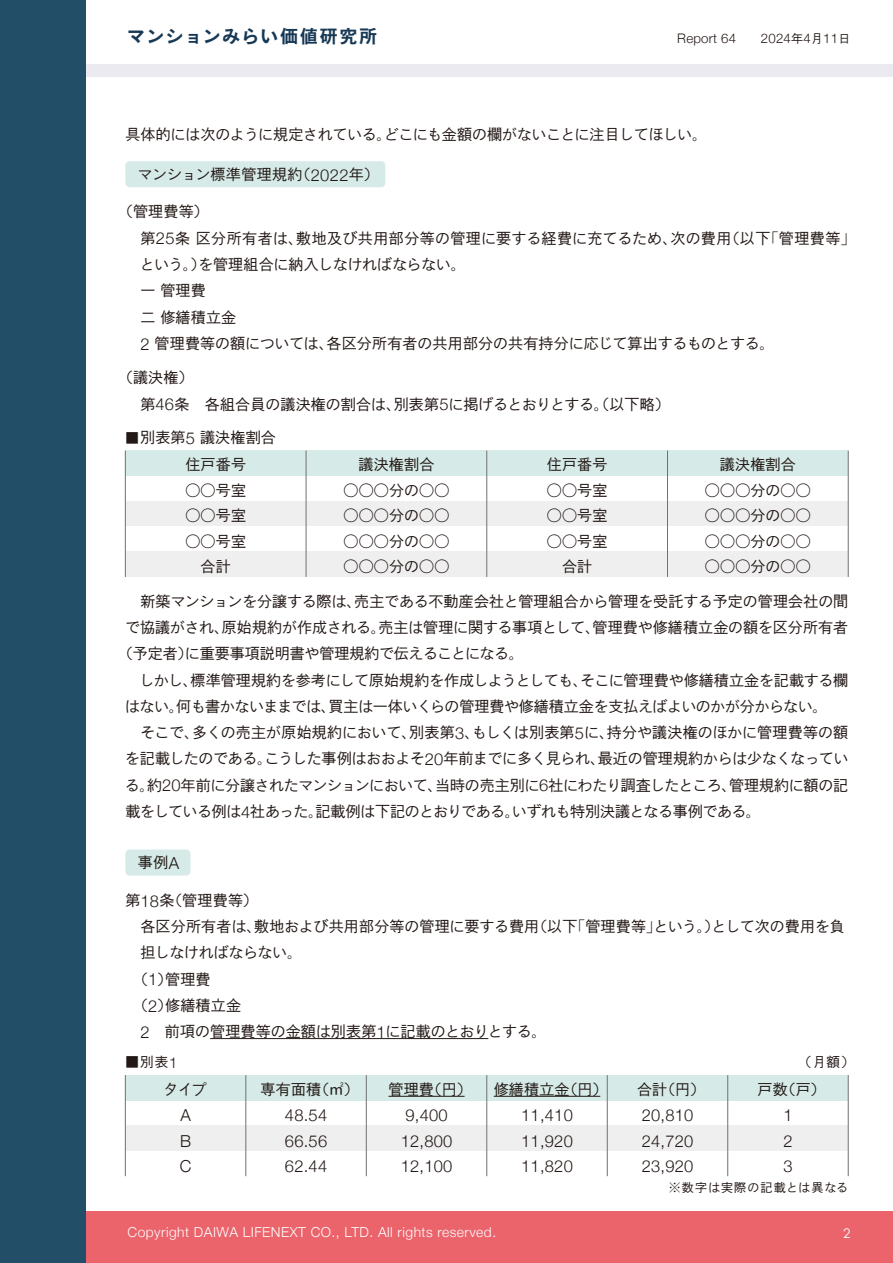
<style>
.page{position:relative;width:893px;height:1263px;background:#fff}
.page>*{position:absolute;margin:0;border:0;box-sizing:border-box;transform-origin:0 0}
.t1{font:18px "Iwa O Go Std Eb";letter-spacing:.07em;color:#183956}
.t2{font:300 16.5px/25.5px "Helvetica Neue";letter-spacing:.015em;color:#221815;text-align:justify}
.t3{font:500 15px/25.5px "Iwa O Go Std";letter-spacing:-.005em;color:#221815;text-align:center}
.t4{font:500 15px/26.2px "Iwa O Go Std";letter-spacing:.015em;color:#221815}
.t5{font:500 15px "Iwa O Go Std";letter-spacing:-.025em;color:#221815}
.t6{font:300 13.8px "Helvetica Neue";letter-spacing:.035em;color:#fff}
.t7{font:500 13.5px "Iwa O Go Std";color:#221815}
.t8{font:300 13.2px "Helvetica Neue";letter-spacing:.02em;color:#221815}
.t9{font:13.2px "Century Gothic";color:#fff}
.t10{font:500 12px "Iwa O Go Std";letter-spacing:.085em;color:#221815}
.s1{font-family:"Iwa O Go Std";font-weight:500;font-size:12px}
.s2{font-family:"Helvetica Neue";font-weight:300;font-size:16.5px}
.s3{font-size:13.5px}
.s4{font-family:"Helvetica Neue";font-weight:300;font-size:14.85px}
</style>
<div class="page">
<div style="left:0;top:1212px;width:893px;height:51px;background:#eb636b"></div>
<div style="left:0;top:64px;width:893px;height:13px;background:#ebeaf1"></div>
<div style="left:0;top:0;width:85px;height:1263px;background:#224e67"></div>
<hr style="left:892px;top:0;width:1px;height:1263px;background:#224e67">
<div style="left:125px;top:161px;width:260px;height:26px;background:#d6ebe8;border-radius:4px"></div>
<hr style="left:210px;top:1038px;width:278px;height:1px;background:#221815">
<div style="left:125px;top:849px;width:66px;height:26px;background:#d6ebe8;border-radius:4px"></div>
<div style="left:125px;top:501px;width:723px;height:25px;background:#efefef"></div>
<div style="left:125px;top:552px;width:723px;height:25px;background:#efefef"></div>
<div style="left:125px;top:451px;width:723px;height:25px;background:#d6ebe8"></div>
<hr style="left:125px;top:451px;width:1px;height:126px;background:#727171">
<hr style="left:306px;top:451px;width:1px;height:126px;background:#727171">
<hr style="left:486px;top:451px;width:1px;height:126px;background:#727171">
<hr style="left:667px;top:451px;width:1px;height:126px;background:#727171">
<hr style="left:848px;top:451px;width:1px;height:126px;background:#727171">
<div style="left:125px;top:1125px;width:723px;height:26px;background:#efefef"></div>
<div style="left:125px;top:1075px;width:723px;height:25px;background:#d6ebe8"></div>
<hr style="left:125px;top:1075px;width:1px;height:101px;background:#727171">
<hr style="left:245px;top:1075px;width:1px;height:101px;background:#727171">
<hr style="left:366px;top:1075px;width:1px;height:101px;background:#727171">
<hr style="left:486px;top:1075px;width:1px;height:101px;background:#727171">
<hr style="left:607px;top:1075px;width:1px;height:101px;background:#727171">
<hr style="left:727px;top:1075px;width:1px;height:101px;background:#727171">
<hr style="left:848px;top:1075px;width:1px;height:101px;background:#727171">
<hr style="left:388px;top:1096px;width:77px;height:1px;background:#221815">
<hr style="left:494px;top:1096px;width:106px;height:1px;background:#221815">
<p class="t1" style="left:127px;top:24px;width:252px">マンションみらい価値研究所</p>
<p class="t8" style="left:677px;top:28px;width:175px">Report 64<span class="s1">　　</span>2024<span class="s1">年</span>4<span class="s1">月</span>11<span class="s1">日</span></p>
<p class="t3" style="left:125px;top:121px;width:583px">具体的には次のように規定されている。どこにも金額の欄がないことに注目してほしい。</p>
<p class="t4" style="left:138px;top:161px;width:243px">マンション標準管理規約（<span class="s2">2022</span>年）</p>
<p class="t4" style="left:140px;top:198px;width:717px;text-indent:-22px">（管理費等）<br>第<span class="s2">25</span>条区分所有者は、敷地及び共用部分等の管理に要する経費に充てるため、次の費用（以下「管理費等」という。）を管理組合に納入しなければならない。<br>一管理費<br>二修繕積立金<br><span class="s2">2</span> 管理費等の額については、各区分所有者の共用部分の共有持分に応じて算出するものとする。</p>
<p class="t3" style="left:140px;top:364px;width:531px;line-height:26.2px;text-align:left;text-indent:-22px">（議決権）<br>第<span class="s2">46</span>条　各組合員の議決権の割合は、別表第<span class="s2">5</span>に掲げるとおりとする。（以下略）</p>
<p class="t4" style="left:125px;top:424px;width:152px"><span class="s3">■</span>別表第<span class="s2">5</span> 議決権割合</p>
<p class="t3" style="left:185px;top:451px;width:62px">住戸番号</p>
<p class="t3" style="left:185px;top:477px;width:62px">○○号室</p>
<p class="t3" style="left:185px;top:502px;width:62px">○○号室</p>
<p class="t3" style="left:185px;top:528px;width:62px">○○号室合計</p>
<p class="t3" style="left:358px;top:451px;width:77px">議決権割合</p>
<p class="t3" style="left:343px;top:477px;width:107px">○○○分の○○</p>
<p class="t3" style="left:343px;top:502px;width:107px">○○○分の○○</p>
<p class="t3" style="left:343px;top:528px;width:107px">○○○分の○○</p>
<p class="t3" style="left:343px;top:553px;width:107px">○○○分の○○</p>
<p class="t3" style="left:547px;top:451px;width:62px">住戸番号</p>
<p class="t3" style="left:547px;top:477px;width:62px">○○号室</p>
<p class="t3" style="left:547px;top:502px;width:62px">○○号室</p>
<p class="t3" style="left:547px;top:528px;width:62px">○○号室合計</p>
<p class="t3" style="left:720px;top:451px;width:77px">議決権割合</p>
<p class="t3" style="left:705px;top:477px;width:107px">○○○分の○○</p>
<p class="t3" style="left:705px;top:502px;width:107px">○○○分の○○</p>
<p class="t3" style="left:705px;top:528px;width:107px">○○○分の○○</p>
<p class="t3" style="left:705px;top:553px;width:107px">○○○分の○○</p>
<p class="t3" style="left:140px;top:588px;width:709px">新築マンションを分譲する際は、売主である不動産会社と管理組合から管理を受託する予定の管理会社の間</p>
<p class="t3" style="left:125px;top:614px;width:725px">で協議がされ、原始規約が作成される。売主は管理に関する事項として、管理費や修繕積立金の額を区分所有者</p>
<p class="t3" style="left:118px;top:640px;width:407px">（予定者）に重要事項説明書や管理規約で伝えることになる。</p>
<p class="t3" style="left:140px;top:667px;width:710px">しかし、標準管理規約を参考にして原始規約を作成しようとしても、そこに管理費や修繕積立金を記載する欄</p>
<p class="t5" style="left:125px;top:696px;width:704px">はない。何も書かないままでは、買主は一体いくらの管理費や修繕積立金を支払えばよいのかが分からない。</p>
<p class="t3" style="left:140px;top:719px;width:710px">そこで、多くの売主が原始規約において、別表第<span class="s2">3</span>、もしくは別表第<span class="s2">5</span>に、持分や議決権のほかに管理費等の額</p>
<p class="t5" style="left:125px;top:749px;width:725px">を記載したのである。こうした事例はおおよそ<span class="s2">20</span>年前までに多く見られ、最近の管理規約からは少なくなってい</p>
<p class="t3" style="left:125px;top:772px;width:725px">る。約<span class="s2">20</span>年前に分譲されたマンションにおいて、当時の売主別に<span class="s2">6</span>社にわたり調査したところ、管理規約に額の記</p>
<p class="t5" style="left:125px;top:801px;width:637px">載をしている例は<span class="s2">4</span>社あった。記載例は下記のとおりである。いずれも特別決議となる事例である。</p>
<p class="t3" style="left:138px;top:850px;width:43px">事例<span class="s2">A</span></p>
<p class="t3" style="left:125px;top:887px;width:134px">第<span class="s2">18</span>条（管理費等）</p>
<p class="t3" style="left:140px;top:913px;width:706px">各区分所有者は、敷地および共用部分等の管理に要する費用（以下「管理費等」という。）として次の費用を負</p>
<p class="t5" style="left:140px;top:942px;width:163px">担しなければならない。</p>
<p class="t3" style="left:133px;top:966px;width:79px">（<span class="s2">1</span>）管理費</p>
<p class="t3" style="left:133px;top:992px;width:110px">（<span class="s2">2</span>）修繕積立金</p>
<p class="t3" style="left:140px;top:1018px;width:408px"><span class="s2">2</span>　前項の管理費等の金額は別表第<span class="s2">1</span>に記載のとおりとする。</p>
<p class="t7" style="left:125px;top:1053px;width:54px">■別表<span class="s4">1</span></p>
<p class="t3" style="left:164px;top:1076px;width:45px">タイプ</p>
<p class="t2" style="left:180px;top:1101px;width:13px">A B C</p>
<p class="t3" style="left:261px;top:1076px;width:100px">専有面積（㎡）</p>
<p class="t2" style="left:285px;top:1101px;width:44px">48.54<br>66.56<br>62.44</p>
<p class="t3" style="left:388px;top:1076px;width:85px">管理費（円）</p>
<p class="t2" style="left:401px;top:1101px;width:53px;text-align:left">9,400<br>12,800<br>12,100</p>
<p class="t3" style="left:494px;top:1076px;width:116px">修繕積立金（円）</p>
<p class="t2" style="left:521px;top:1101px;width:53px">11,410<br>11,920<br>11,820</p>
<p class="t3" style="left:637px;top:1076px;width:70px">合計（円）</p>
<p class="t2" style="left:642px;top:1101px;width:53px">20,810<br>24,720<br>23,920</p>
<p class="t7" style="left:798px;top:1053px;width:58px">（月額）</p>
<p class="t3" style="left:757px;top:1076px;width:70px">戸数（戸）</p>
<p class="t2" style="left:783px;top:1101px;width:11px">1<br>2<br>3</p>
<p class="t10" style="left:669px;top:1179px;width:181px">※数字は実際の記載とは異なる</p>
<p class="t6" style="left:128px;top:1221px;width:370px">Copyright DAIWA LIFENEXT CO., LTD. All rights reserved.</p>
<p class="t9" style="left:843px;top:1225px;width:9px">2</p>
</div>
